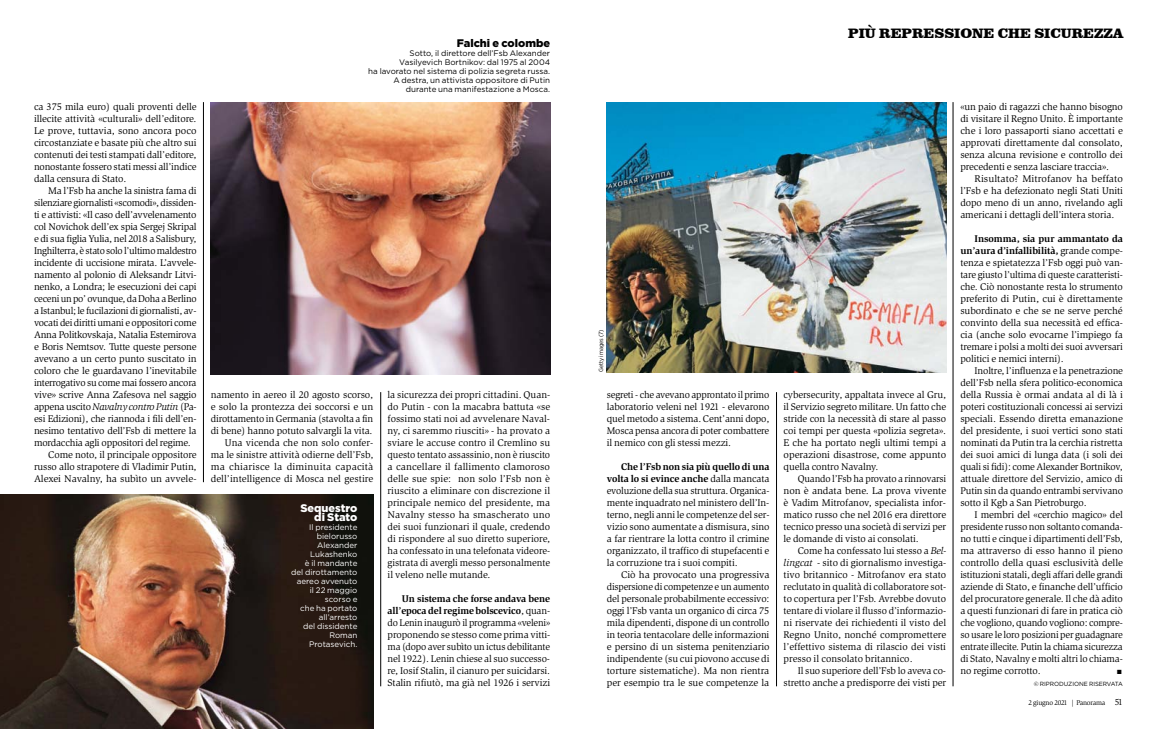
<style>
.page{position:relative;width:1157px;height:729px;background:#fff}
.page>*{position:absolute;margin:0;border:0;box-sizing:border-box;transform-origin:0 0}
.t1{font:900 14px "Clarendon BT";color:#000}
.t2{font:900 11px/9px "Gotham";color:#fff;text-align:right}
.t3{font:900 11px "Gotham";color:#000}
.t4{font:10px/12px "Slimbach Std";letter-spacing:-.015em;color:#000;text-align:justify}
.t5{font:italic 10px "Slimbach Std";letter-spacing:-.02em;color:#000}
.t6{font:8px/9px "Gotham";color:#000;text-align:right}
.t7{font:8px/9px "Gotham";color:#fff;text-align:right}
.t8{font:7px "Slimbach Std";letter-spacing:-.025em;color:#000}
.t9{font:6px "Gotham";letter-spacing:-.01em;color:#000}
.t10{font:6px "Gotham Narrow";color:#000}
.t11{font:6px "Zapf Dingbats";color:#000}
.s1{font-style:normal}
.s2{font-weight:700}
.s3{font-style:italic}
.s4{font-size:9px}
</style>
<div class="page">
<img style="left:211px;top:102px;width:339px;height:272px">
<img style="left:607px;top:102px;width:339px;height:270px">
<img style="left:0;top:494px;width:374px;height:235px">
<hr style="left:776px;top:392px;width:1px;height:294px;background:#000">
<hr style="left:380px;top:392px;width:1px;height:294px;background:#000">
<hr style="left:952px;top:102px;width:1px;height:584px;background:#000">
<hr style="left:203px;top:102px;width:1px;height:380px;background:#000">
<p class="t4" style="left:34px;top:101px;width:164px">ca 375 mila euro) quali proventi delle illecite attività «culturali» dell’editore.<br>Le prove, tuttavia, sono ancora poco circostanziate e basate più che altro sui contenuti dei testi stampati dall’editore, nonostante fossero stati messi all’indice dalla censura di Stato.</p>
<p class="t4" style="left:48px;top:185px;width:150px">Ma l’Fsb ha anche la sinistra fama di</p>
<p class="t4" style="left:34px;top:197px;width:164px">silenziare giornalisti «scomodi», dissiden-</p>
<p class="t4" style="left:34px;top:209px;width:164px">ti e attivisti: «Il caso dell’avvelenamento</p>
<p class="t4" style="left:34px;top:221px;width:164px">col Novichok dell’ex spia Sergej Skripal</p>
<p class="t4" style="left:34px;top:233px;width:164px">e di sua figlia Yulia, nel 2018 a Salisbury,</p>
<p class="t4" style="left:34px;top:245px;width:164px">Inghilterra, è stato solo l’ultimo maldestro</p>
<p class="t4" style="left:34px;top:257px;width:164px">incidente di uccisione mirata. L’avvele-</p>
<p class="t4" style="left:34px;top:269px;width:164px">namento al polonio di Aleksandr Litvi-</p>
<p class="t4" style="left:34px;top:281px;width:164px">nenko, a Londra; le esecuzioni dei capi</p>
<p class="t4" style="left:34px;top:293px;width:164px">ceceni un po’ ovunque, da Doha a Berlino</p>
<p class="t4" style="left:34px;top:305px;width:164px">a Istanbul; le fucilazioni di giornalisti, av-</p>
<p class="t4" style="left:34px;top:317px;width:164px">vocati dei diritti umani e oppositori come</p>
<p class="t4" style="left:34px;top:329px;width:164px">Anna Politkovskaja, Natalia Estemirova</p>
<p class="t4" style="left:34px;top:341px;width:164px">e Boris Nemtsov. Tutte queste persone</p>
<p class="t4" style="left:34px;top:353px;width:164px">avevano a un certo punto suscitato in</p>
<p class="t4" style="left:34px;top:365px;width:164px">coloro che le guardavano l’inevitabile</p>
<p class="t4" style="left:34px;top:377px;width:164px">interrogativo su come mai fossero ancora</p>
<p class="t4" style="left:34px;top:389px;width:164px">vive» scrive Anna Zafesova nel saggio</p>
<p class="t5" style="left:34px;top:401px;width:164px"><span class="s1">appena uscito</span> Navalny contro Putin <span class="s1">(Pa-</span></p>
<p class="t4" style="left:34px;top:413px;width:164px">esi Edizioni), che riannoda i fili dell’en-</p>
<p class="t4" style="left:34px;top:425px;width:164px">nesimo tentativo dell’Fsb di mettere la</p>
<p class="t4" style="left:34px;top:437px;width:158px">mordacchia agli oppositori del regime.</p>
<p class="t4" style="left:48px;top:449px;width:150px">Come noto, il principale oppositore</p>
<p class="t4" style="left:34px;top:461px;width:164px">russo allo strapotere di Vladimir Putin,</p>
<p class="t4" style="left:34px;top:473px;width:164px">Alexei Navalny, ha subìto un avvele-</p>
<p class="t3" style="left:457px;top:35px;width:95px">Falchi e colombe</p>
<p class="t6" style="left:368px;top:48px;width:183px">Sotto, il direttore dell’Fsb Alexander Vasilyevich Bortnikov: dal 1975 al 2004<br>ha lavorato nel sistema di polizia segreta russa.<br>A destra, un attivista oppositore di Putin durante una manifestazione a Mosca.</p>
<p class="t4" style="left:211px;top:389px;width:164px;text-align:right">namento in aereo il 20 agosto scorso, e solo la prontezza dei soccorsi e un dirottamento in Germania (stavolta a fin di bene) hanno potuto salvargli la vita.<br>Una vicenda che non solo confer&shy;ma le sinistre attività odierne dell’Fsb, ma chiarisce la diminuita capacità dell’intelligence di Mosca nel gestire</p>
<p class="t2" style="left:300px;top:503px;width:59px">Sequestro di Stato</p>
<p class="t7" style="left:291px;top:522px;width:68px">Il presidente bielorusso<br>Alexander<br>Lukashenko<br>è il mandante del dirottamento aereo avvenuto il 22 maggio scorso e<br>che ha portato all’arresto<br>del dissidente<br>Roman<br>Protasevich.</p>
<p class="t4" style="left:387px;top:389px;width:164px">la sicurezza dei propri cittadini. Quan&shy;do Putin - con la macabra battuta «se fossimo stati noi ad avvelenare Naval&shy;ny, ci saremmo riusciti» - ha provato a sviare le accuse contro il Cremlino su questo tentato assassinio, non è riuscito a cancellare il fallimento clamoroso delle sue spie: non solo l’Fsb non è riuscito a eliminare con discrezione il principale nemico del presidente, ma Navalny stesso ha smascherato uno dei suoi funzionari il quale, credendo di rispondere al suo diretto superiore, ha confessato in una telefonata videore&shy;gistrata di avergli messo personalmente il veleno nelle mutande.</p>
<p class="t4" style="left:387px;top:593px;width:164px;text-indent:14px"><span class="s2">Un sistema che forse andava bene all’epoca del regime bolscevico</span>, quan&shy;do Lenin inaugurò il programma «veleni» proponendo se stesso come prima vitti&shy;ma (dopo aver subìto un ictus debilitante nel 1922). Lenin chiese al suo successo&shy;re, Iosif Stalin, il cianuro per suicidarsi.<br>Stalin rifiutò, ma già nel 1926 i servizi</p>
<h1 class="t1" style="left:848px;top:24px;width:276px">PIÙ REPRESSIONE CHE SICUREZZA</h1>
<p class="t10" style="left:597px;top:372px;width:44px;rotate:-90deg">Getty images (7)</p>
<p class="t4" style="left:607px;top:389px;width:164px">segreti - che avevano approntato il primo laboratorio veleni nel 1921 - elevarono quel metodo a sistema. Cent’anni dopo, Mosca pensa ancora di poter combattere il nemico con gli stessi mezzi.</p>
<p class="t4" style="left:607px;top:461px;width:164px;text-indent:14px"><span class="s2">Che l’Fsb non sia più quello di una volta lo si evince anche</span> dalla mancata evoluzione della sua struttura. Organica&shy;mente inquadrato nel ministero dell’In&shy;terno, negli anni le competenze del ser&shy;vizio sono aumentate a dismisura, sino a far rientrare la lotta contro il crimine organizzato, il traffico di stupefacenti e la corruzione tra i suoi compiti.</p>
<p class="t4" style="left:607px;top:569px;width:164px;text-indent:14px">Ciò ha provocato una progressiva dispersione di competenze e un aumento del personale probabilmente eccessivo: oggi l’Fsb vanta un organico di circa 75 mila dipendenti, dispone di un controllo in teoria tentacolare delle informazioni e persino di un sistema penitenziario indipendente (su cui piovono accuse di torture sistematiche). Ma non rientra per esempio tra le sue competenze la</p>
<p class="t4" style="left:783px;top:389px;width:164px">cybersecurity, appaltata invece al Gru, il Servizio segreto militare. Un fatto che stride con la necessità di stare al passo coi tempi per questa «polizia segreta».<br>E che ha portato negli ultimi tempi a operazioni disastrose, come appunto quella contro Navalny.</p>
<p class="t4" style="left:783px;top:473px;width:164px;text-indent:14px">Quando l’Fsb ha provato a rinnovarsi non è andata bene. La prova vivente è Vadim Mitrofanov, specialista infor&shy;matico russo che nel 2016 era direttore tecnico presso una società di servizi per le domande di visto ai consolati.</p>
<p class="t4" style="left:783px;top:545px;width:164px;text-indent:14px">Come ha confessato lui stesso a <span class="s3">Bel&shy;lingcat</span> - sito di giornalismo investiga&shy;tivo britannico - Mitrofanov era stato reclutato in qualità di collaboratore sot&shy;to copertura per l’Fsb. Avrebbe dovuto tentare di violare il flusso d’informazio&shy;ni riservate dei richiedenti il visto del Regno Unito, nonché compromettere l’effettivo sistema di rilascio dei visti presso il consolato britannico.</p>
<p class="t4" style="left:783px;top:665px;width:164px;text-align:right">Il suo superiore dell’Fsb lo aveva co&shy;stretto anche a predisporre dei visti per</p>
<p class="t4" style="left:960px;top:101px;width:164px">«un paio di ragazzi che hanno bisogno di visitare il Regno Unito. È importante che i loro passaporti siano accettati e approvati direttamente dal consolato, senza alcuna revisione e controllo dei precedenti e senza lasciare traccia».</p>
<p class="t4" style="left:960px;top:173px;width:164px;text-indent:14px">Risultato? Mitrofanov ha beffato l’Fsb e ha defezionato negli Stati Uniti dopo meno di un anno, rivelando agli americani i dettagli dell’intera storia.</p>
<p class="t4" style="left:960px;top:233px;width:164px;text-indent:14px"><span class="s2">Insomma, sia pur ammantato da un’aura d’infallibilità,</span> grande compe&shy;tenza e spietatezza l’Fsb oggi può van&shy;tare giusto l’ultima di queste caratteristi&shy;che. Ciò nonostante resta lo strumento preferito di Putin, cui è direttamente subordinato e che se ne serve perché convinto della sua necessità ed effica&shy;cia (anche solo evocarne l’impiego fa tremare i polsi a molti dei suoi avversari politici e nemici interni).</p>
<p class="t4" style="left:960px;top:365px;width:164px;text-indent:14px">Inoltre, l’influenza e la penetrazione dell’Fsb nella sfera politico-economica della Russia è ormai andata al di là i poteri costituzionali concessi ai servizi speciali. Essendo diretta emanazione del presidente, i suoi vertici sono stati nominati da Putin tra la cerchia ristretta dei suoi amici di lunga data (i soli dei quali si fidi): come Alexander Bortnikov, attuale direttore del Servizio, amico di Putin sin da quando entrambi servivano sotto il Kgb a San Pietroburgo.</p>
<p class="t4" style="left:960px;top:509px;width:164px;text-indent:14px">I membri del «cerchio magico» del presidente russo non soltanto comanda&shy;no tutti e cinque i dipartimenti dell’Fsb, ma attraverso di esso hanno il pieno controllo della quasi esclusività delle istituzioni statali, degli affari delle grandi aziende di Stato, e finanche dell’ufficio del procuratore generale. Il che dà adito a questi funzionari di fare in pratica ciò che vogliono, quando vogliono: compre&shy;so usare le loro posizioni per guadagnare entrate illecite. Putin la chiama sicurezza di Stato, Navalny e molti altri lo chiama&shy;no regime corrotto.</p>
<p class="t11" style="left:1117px;top:669px;width:6px">■</p>
<p class="t9" style="left:1033px;top:680px;width:11px">© ripr</p>
<p class="t9" style="left:1054px;top:680px;width:40px">oduzione riserva</p>
<p class="t9" style="left:1114px;top:680px;width:8px">ta</p>
<p class="t8" style="left:1028px;top:698px;width:96px">2 giugno 2021 | Panorama <span class="s4">51</span></p>
</div>
